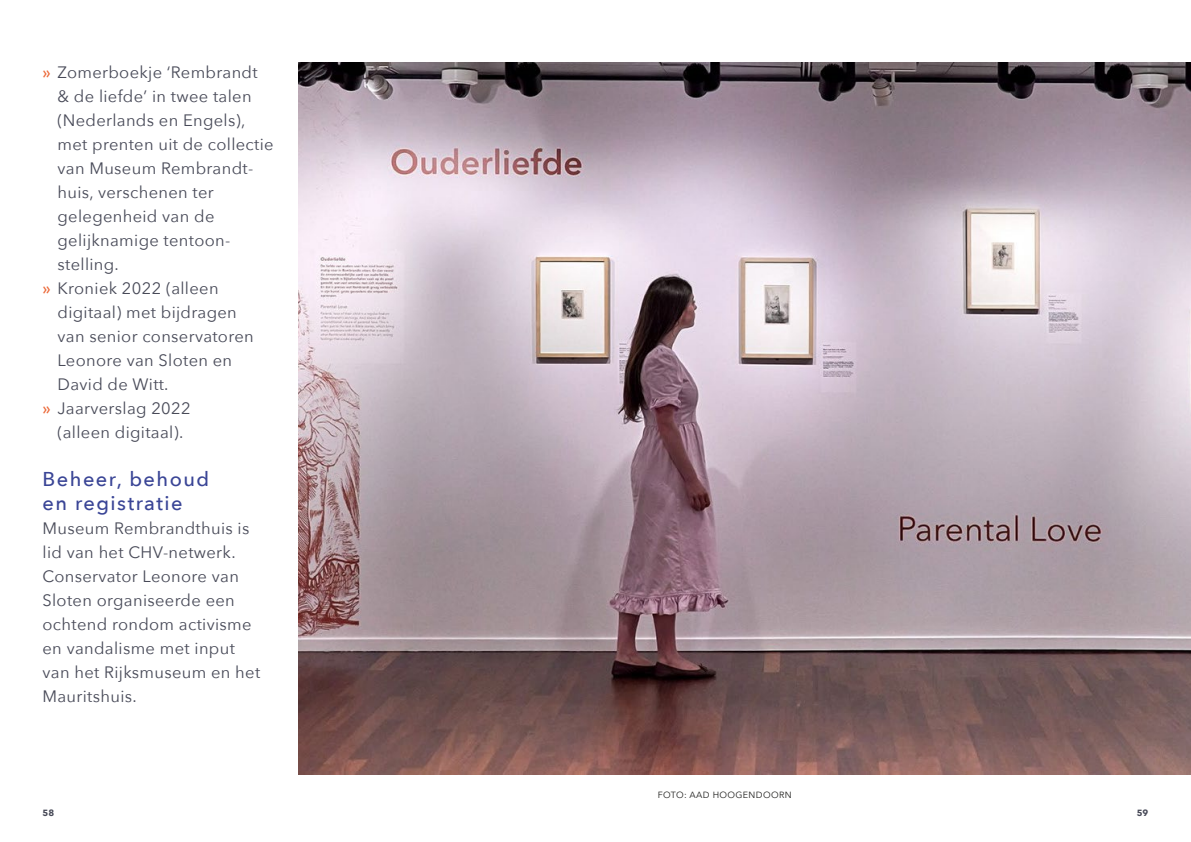
<style>
.page{position:relative;width:1191px;height:842px;background:#fff}
.page>*{position:absolute;margin:0;border:0;box-sizing:border-box;transform-origin:0 0}
.t1{font:500 20px/24px "Avenir Next";letter-spacing:.075em;color:#3a4596}
.t2{font:16.5px/24px "Avenir Next";letter-spacing:.02em;color:#484a58}
.t3{font:9px "Avenir Next";letter-spacing:.04em;color:#1d1d1b}
.t4{font:700 9px "Avenir Next";color:#484a58}
.s1{font-weight:500;color:#ec6837}
</style>
<div class="page">
<img style="left:298px;top:62px;width:893px;height:712px">
<p class="t2" style="left:43px;top:59px;width:217px"><span class="s1">»</span> Zomerboekje ‘Rembrandt</p>
<p class="t2" style="left:58px;top:83px;width:195px">&amp; de liefde’ in twee talen</p>
<p class="t2" style="left:58px;top:107px;width:189px">(Nederlands en Engels),</p>
<p class="t2" style="left:58px;top:131px;width:218px">met prenten uit de collectie</p>
<p class="t2" style="left:58px;top:155px;width:196px">van Museum Rembrandt-</p>
<p class="t2" style="left:58px;top:179px;width:158px">huis, verschenen ter</p>
<p class="t2" style="left:58px;top:203px;width:158px">gelegenheid van de</p>
<p class="t2" style="left:58px;top:227px;width:173px">gelijknamige tentoon-</p>
<p class="t2" style="left:58px;top:251px;width:63px">stelling.</p>
<p class="t2" style="left:43px;top:275px;width:177px"><span class="s1">»</span> Kroniek 2022 (alleen</p>
<p class="t2" style="left:58px;top:299px;width:181px">digitaal) met bijdragen</p>
<p class="t2" style="left:58px;top:323px;width:198px">van senior conservatoren</p>
<p class="t2" style="left:58px;top:348px;width:176px">Leonore van Sloten en</p>
<p class="t2" style="left:58px;top:372px;width:112px">David de Witt.</p>
<p class="t2" style="left:43px;top:396px;width:150px"><span class="s1">»</span> Jaarverslag 2022</p>
<p class="t2" style="left:58px;top:420px;width:127px">(alleen digitaal).</p>
<p class="t1" style="left:43px;top:466px;width:168px">Beheer, behoud en registratie</p>
<p class="t2" style="left:43px;top:515px;width:219px">Museum Rembrandthuis is lid van het CHV-netwerk.<br>Conservator Leonore van<br>Sloten organiseerde een ochtend rondom activisme en vandalisme met input van het Rijksmuseum en het<br>Mauritshuis.</p>
<p class="t3" style="left:657px;top:787px;width:135px">FOTO: AAD HOOGENDOORN</p>
<p class="t4" style="left:43px;top:805px;width:13px">58</p>
<p class="t4" style="left:1136px;top:805px;width:13px">59</p>
</div>
